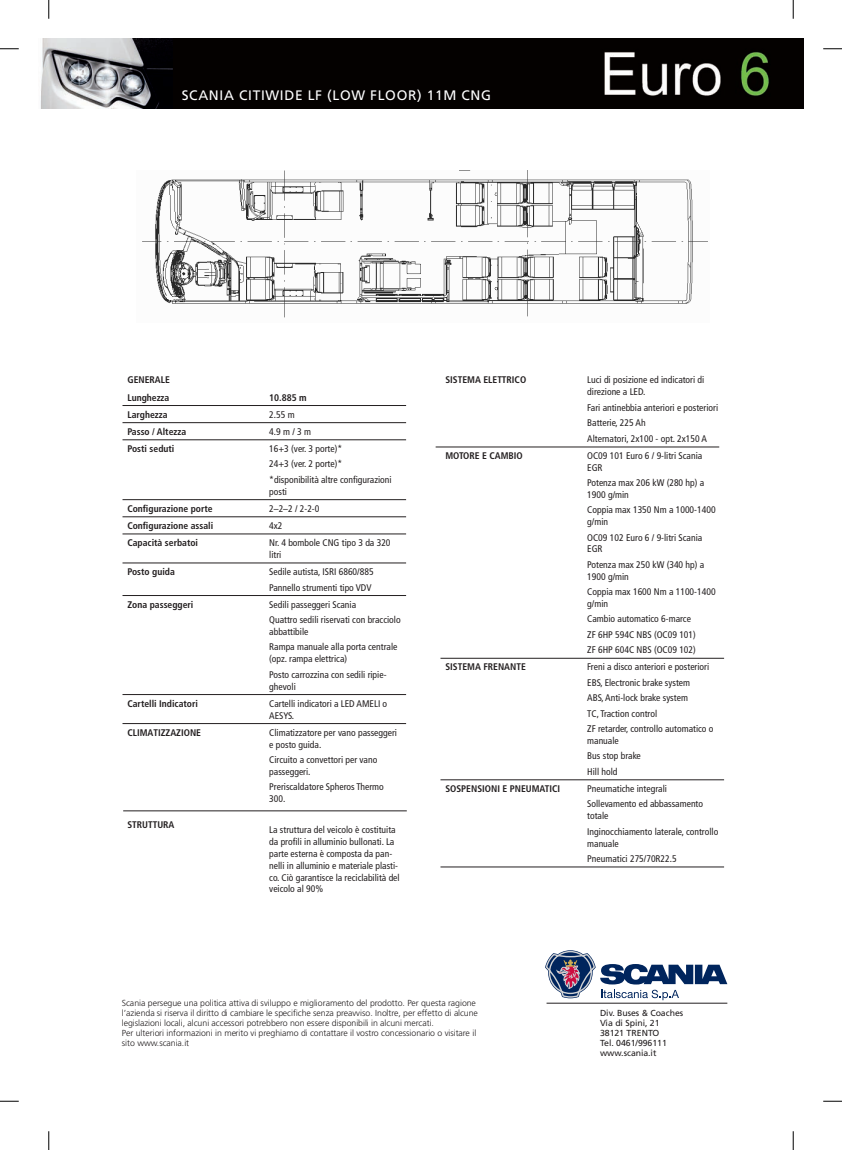
<style>
.page{position:relative;width:842px;height:1150px;background:#fff}
.page>*{position:absolute;margin:0;border:0;box-sizing:border-box;transform-origin:0 0}
.t1{font:13.75px "Frutiger";letter-spacing:.05em;color:#fff}
.t2{font:condensed 9.62px/15.4px "Frutiger";color:#231f20}
.t3{font:700 condensed 9.62px/17.1px "Frutiger";color:#231f20}
.t4{font:300 8.75px/10px "Frutiger";color:#231f20}
.t5{font:8.75px/10px "Frutiger";color:#231f20}
</style>
<div class="page">
<hr style="left:122px;top:405px;width:284px;height:1px;background:#231f20">
<hr style="left:122px;top:422px;width:284px;height:1px;background:#231f20">
<hr style="left:122px;top:440px;width:284px;height:1px;background:#231f20">
<hr style="left:122px;top:499px;width:284px;height:1px;background:#231f20">
<hr style="left:122px;top:517px;width:284px;height:1px;background:#231f20">
<hr style="left:122px;top:534px;width:284px;height:1px;background:#231f20">
<hr style="left:122px;top:563px;width:284px;height:1px;background:#231f20">
<hr style="left:122px;top:694px;width:284px;height:1px;background:#231f20">
<hr style="left:122px;top:723px;width:284px;height:1px;background:#231f20">
<hr style="left:122px;top:595px;width:284px;height:1px;background:#231f20">
<hr style="left:440px;top:658px;width:284px;height:1px;background:#231f20">
<hr style="left:440px;top:780px;width:284px;height:1px;background:#231f20">
<hr style="left:440px;top:867px;width:284px;height:1px;background:#231f20">
<svg style="left:545px;top:950px;width:182px;height:50px"></svg>
<hr style="left:546px;top:1003px;width:181px;height:1px;background:#231f20">
<div style="left:173px;top:38px;width:630px;height:71px;background:#040100"></div>
<img style="left:40px;top:38px;width:133px;height:71px">
<svg style="left:0;top:48px;width:19px;height:2px"></svg>
<svg style="left:823px;top:48px;width:19px;height:2px"></svg>
<svg style="left:0;top:1100px;width:19px;height:2px"></svg>
<svg style="left:823px;top:1100px;width:19px;height:2px"></svg>
<svg style="left:48px;top:0;width:2px;height:19px"></svg>
<svg style="left:48px;top:1131px;width:2px;height:19px"></svg>
<svg style="left:792px;top:0;width:2px;height:19px"></svg>
<svg style="left:792px;top:1131px;width:2px;height:19px"></svg>
<img style="left:604px;top:52px;width:165px;height:44px">
<hr style="left:123px;top:811px;width:284px;height:1px;background:#231f20">
<img style="left:142px;top:170px;width:566px;height:148px">
<hr style="left:435px;top:447px;width:284px;height:1px;background:#231f20">
<h1 class="t1" style="left:182px;top:87px;width:311px">SCANIA CITIWIDE LF (LOW FLOOR) 11M CNG</h1>
<p class="t3" style="left:127px;top:371px;width:44px">GENERALE<br>Lunghezza</p>
<p class="t3" style="left:269px;top:389px;width:39px">10.885 m</p>
<p class="t3" style="left:127px;top:406px;width:42px">Larghezza</p>
<p class="t2" style="left:269px;top:407px;width:27px">2.55 m</p>
<p class="t3" style="left:127px;top:423px;width:60px">Passo / Altezza</p>
<p class="t2" style="left:269px;top:424px;width:43px">4.9 m / 3 m</p>
<p class="t3" style="left:127px;top:440px;width:48px">Posti seduti</p>
<p class="t2" style="left:269px;top:441px;width:124px">16+3 (ver. 3 porte)*<br>24+3 (ver. 2 porte)* *disponibilità altre configurazioni</p>
<p class="t2" style="left:269px;top:484px;width:19px">posti</p>
<p class="t3" style="left:127px;top:500px;width:87px">Configurazione porte</p>
<p class="t2" style="left:269px;top:501px;width:52px">2–2–2 / 2-2-0</p>
<p class="t3" style="left:127px;top:517px;width:87px">Configurazione assali</p>
<p class="t2" style="left:269px;top:518px;width:15px">4x2</p>
<p class="t3" style="left:127px;top:534px;width:72px">Capacità serbatoi</p>
<p class="t2" style="left:269px;top:537px;width:123px;line-height:11.9px">Nr. 4 bombole CNG tipo 3 da 320 litri</p>
<p class="t3" style="left:127px;top:563px;width:49px">Posto guida</p>
<p class="t2" style="left:269px;top:564px;width:106px">Sedile autista, ISRI 6860/885<br>Pannello strumenti tipo VDV</p>
<p class="t3" style="left:127px;top:596px;width:67px">Zona passeggeri</p>
<p class="t2" style="left:269px;top:597px;width:133px">Sedili passeggeri Scania<br>Quattro sedili riservati con bracciolo</p>
<p class="t2" style="left:269px;top:624px;width:130px">abbattibile<br>Rampa manuale alla porta centrale</p>
<p class="t2" style="left:269px;top:651px;width:119px">(opz. rampa elettrica)<br>Posto carrozzina con sedili ripie-</p>
<p class="t2" style="left:269px;top:679px;width:28px">ghevoli</p>
<p class="t3" style="left:127px;top:695px;width:72px">Cartelli Indicatori</p>
<p class="t2" style="left:269px;top:697px;width:119px;line-height:11.9px">Cartelli indicatori a LED AMELI o<br>AESYS.</p>
<p class="t3" style="left:127px;top:724px;width:75px">CLIMATIZZAZIONE</p>
<p class="t2" style="left:269px;top:726px;width:129px;line-height:11.9px">Climatizzatore per vano passeggeri e posto guida.</p>
<p class="t2" style="left:269px;top:754px;width:109px;line-height:11.9px">Circuito a convettori per vano passeggeri.</p>
<p class="t2" style="left:269px;top:781px;width:116px;line-height:11.9px">Preriscaldatore Spheros Thermo<br>300.</p>
<p class="t2" style="left:269px;top:824px;width:132px;line-height:11.9px">La struttura del veicolo è costituita da profili in alluminio bullonati. La parte esterna è composta da pan&shy;nelli in alluminio e materiale plasti&shy;co. Ciò garantisce la reciclabilità del veicolo al 90%</p>
<p class="t3" style="left:127px;top:816px;width:49px">STRUTTURA</p>
<p class="t3" style="left:445px;top:371px;width:82px">SISTEMA ELETTRICO</p>
<p class="t2" style="left:587px;top:374px;width:119px;line-height:11.9px">Luci di posizione ed indicatori di direzione a LED.</p>
<p class="t2" style="left:587px;top:400px;width:132px">Fari antinebbia anteriori e posteriori<br>Batterie, 225 Ah<br>Alternatori, 2x100 - opt. 2x150 A</p>
<p class="t3" style="left:445px;top:447px;width:79px">MOTORE E CAMBIO</p>
<p class="t2" style="left:587px;top:449px;width:116px;line-height:11.9px">OC09 101 Euro 6 / 9-litri Scania<br>EGR</p>
<p class="t2" style="left:587px;top:477px;width:118px;line-height:11.9px">Potenza max 206 kW (280 hp) a<br>1900 g/min</p>
<p class="t2" style="left:587px;top:504px;width:130px;line-height:11.9px">Coppia max 1350 Nm a 1000-1400 g/min</p>
<p class="t2" style="left:587px;top:531px;width:116px;line-height:11.9px">OC09 102 Euro 6 / 9-litri Scania<br>EGR</p>
<p class="t2" style="left:587px;top:559px;width:118px;line-height:11.9px">Potenza max 250 kW (340 hp) a<br>1900 g/min</p>
<p class="t2" style="left:587px;top:586px;width:130px;line-height:11.9px">Coppia max 1600 Nm a 1100-1400 g/min</p>
<p class="t2" style="left:587px;top:611px;width:110px">Cambio automatico 6-marce<br>ZF 6HP 594C NBS (OC09 101)<br>ZF 6HP 604C NBS (OC09 102)</p>
<p class="t3" style="left:445px;top:658px;width:82px">SISTEMA FRENANTE</p>
<p class="t2" style="left:587px;top:659px;width:128px">Freni a disco anteriori e posteriori<br>EBS, Electronic brake system<br>ABS, Anti-lock brake system<br>TC, Traction control<br>ZF retarder, controllo automatico o</p>
<p class="t2" style="left:587px;top:733px;width:55px">manuale<br>Bus stop brake<br>Hill hold</p>
<p class="t3" style="left:445px;top:780px;width:116px">SOSPENSIONI E PNEUMATICI</p>
<p class="t2" style="left:587px;top:781px;width:117px">Pneumatiche integrali<br>Sollevamento ed abbassamento</p>
<p class="t2" style="left:587px;top:808px;width:133px">totale<br>Inginocchiamento laterale, controllo</p>
<p class="t2" style="left:587px;top:836px;width:91px">manuale<br>Pneumatici 275/70R22.5</p>
<p class="t4" style="left:122px;top:998px;width:358px">Scania persegue una politica attiva di sviluppo e miglioramento del prodotto. Per questa ragione l’azienda si riserva il diritto di cambiare le specifiche senza preavviso. Inoltre, per effetto di alcune legislazioni locali, alcuni accessori potrebbero non essere disponibili in alcuni mercati.<br>Per ulteriori informazioni in merito vi preghiamo di contattare il vostro concessionario o visitare il sito www.scania.it</p>
<p class="t5" style="left:600px;top:1008px;width:85px">Div. Buses &amp; Coaches<br>Via di Spini, 21<br>38121 TRENTO<br>Tel. 0461/996111 www.scania.it</p>
</div>
